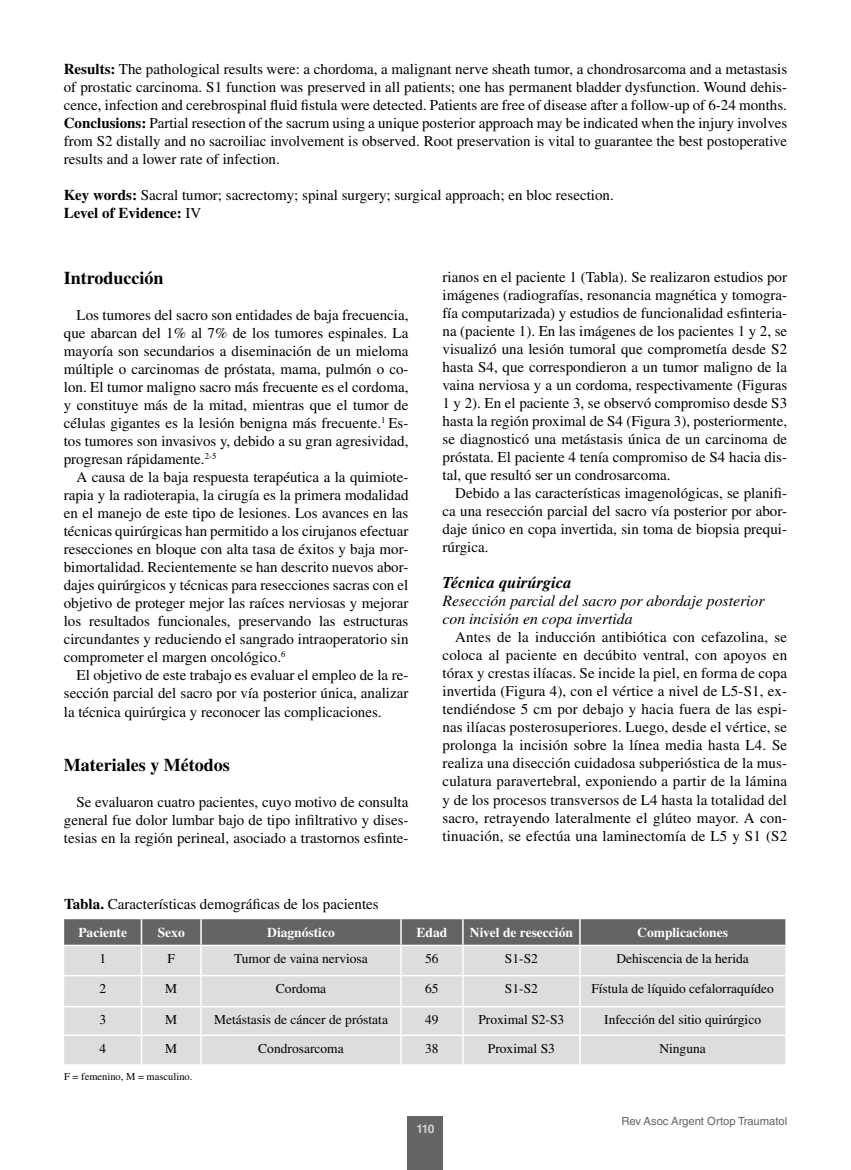
<style>
.page{position:relative;width:851px;height:1170px;background:#fff}
.page>*{position:absolute;margin:0;border:0;box-sizing:border-box;transform-origin:0 0}
.t1{font:700 18px "Times LT Std";color:#000}
.t2{font:italic 700 16.5px "Times LT Std";color:#000}
.t3{font:italic 15.75px/18px "Times LT Std";color:#000}
.t4{font:15px/18px "Times LT Std";color:#000;text-align:justify}
.t5{font:13.5px "Times LT Std";color:#000}
.t6{font:700 13.5px "Times LT Std";color:#fff}
.t7{font:700 12px "Helvetica LT Std";color:#d1d3d4}
.t8{font:11.25px "Helvetica LT Std";color:#636466}
.t9{font:10.5px "Times LT Std";color:#000}
.s1{font-weight:700}
</style>
<div class="page">
<div style="left:407px;top:1116px;width:36px;height:53px;background:#636466"></div>
<svg style="left:64px;top:919px;width:721px;height:145px;background:#c8c9ca"></svg>
<p class="t4" style="left:64px;top:60px;width:724px"><span class="s1">Results:</span> The pathological results were: a chordoma, a malignant nerve sheath tumor, a chondrosarcoma and a metastasis of prostatic carcinoma. S1 function was preserved in all patients; one has permanent bladder dysfunction. Wound dehis&shy;cence, infection and cerebrospinal fluid fistula were detected. Patients are free of disease after a follow-up of 6-24 months.<br><span class="s1">Conclusions:</span> Partial resection of the sacrum using a unique posterior approach may be indicated when the injury involves from S2 distally and no sacroiliac involvement is observed. Root preservation is vital to guarantee the best postoperative results and a lower rate of infection.</p>
<p class="t4" style="left:64px;top:186px;width:551px"><span class="s1">Key words:</span> Sacral tumor; sacrectomy; spinal surgery; surgical approach; en bloc resection.<br><span class="s1">Level of Evidence:</span> IV</p>
<p class="t1" style="left:64px;top:267px;width:101px">Introducción</p>
<p class="t4" style="left:64px;top:306px;width:346px;text-indent:13px">Los tumores del sacro son entidades de baja frecuencia, que abarcan del 1% al 7% de los tumores espinales. La mayoría son secundarios a diseminación de un mieloma múltiple o carcinomas de próstata, mama, pulmón o co&shy;lon. El tumor maligno sacro más frecuente es el cordoma, y constituye más de la mitad, mientras que el tumor de células gigantes es la lesión benigna más frecuente.<sup>1</sup> Es&shy;tos tumores son invasivos y, debido a su gran agresividad, progresan rápidamente.<sup>2-5</sup></p>
<p class="t4" style="left:64px;top:468px;width:346px;text-indent:13px">A causa de la baja respuesta terapéutica a la quimiote&shy;rapia y la radioterapia, la cirugía es la primera modalidad en el manejo de este tipo de lesiones. Los avances en las técnicas quirúrgicas han permitido a los cirujanos efectuar resecciones en bloque con alta tasa de éxitos y baja mor&shy;bimortalidad. Recientemente se han descrito nuevos abor&shy;dajes quirúrgicos y técnicas para resecciones sacras con el objetivo de proteger mejor las raíces nerviosas y mejorar los resultados funcionales, preservando las estructuras circundantes y reduciendo el sangrado intraoperatorio sin comprometer el margen oncológico.<sup>6</sup></p>
<p class="t4" style="left:64px;top:666px;width:346px;text-indent:13px">El objetivo de este trabajo es evaluar el empleo de la re&shy;sección parcial del sacro por vía posterior única, analizar la técnica quirúrgica y reconocer las complicaciones.</p>
<p class="t1" style="left:64px;top:753px;width:167px">Materiales y Métodos</p>
<p class="t4" style="left:64px;top:792px;width:346px;text-indent:13px">Se evaluaron cuatro pacientes, cuyo motivo de consulta general fue dolor lumbar bajo de tipo infiltrativo y dises&shy;tesias en la región perineal, asociado a trastornos esfinte-</p>
<p class="t4" style="left:442px;top:268px;width:346px">rianos en el paciente 1 (Tabla). Se realizaron estudios por imágenes (radiografías, resonancia magnética y tomogra&shy;fía computarizada) y estudios de funcionalidad esfinteria&shy;na (paciente 1). En las imágenes de los pacientes 1 y 2, se visualizó una lesión tumoral que comprometía desde S2 hasta S4, que correspondieron a un tumor maligno de la vaina nerviosa y a un cordoma, respectivamente (Figuras 1 y 2). En el paciente 3, se observó compromiso desde S3 hasta la región proximal de S4 (Figura 3), posteriormente, se diagnosticó una metástasis única de un carcinoma de próstata. El paciente 4 tenía compromiso de S4 hacia dis&shy;tal, que resultó ser un condrosarcoma.</p>
<p class="t4" style="left:442px;top:484px;width:346px;text-indent:13px">Debido a las características imagenológicas, se planifi&shy;ca una resección parcial del sacro vía posterior por abor&shy;daje único en copa invertida, sin toma de biopsia prequi&shy;rúrgica.</p>
<p class="t2" style="left:442px;top:573px;width:131px">Técnica quirúrgica</p>
<p class="t3" style="left:442px;top:592px;width:323px">Resección parcial del sacro por abordaje posterior con incisión en copa invertida</p>
<p class="t4" style="left:442px;top:628px;width:346px;text-indent:13px">Antes de la inducción antibiótica con cefazolina, se coloca al paciente en decúbito ventral, con apoyos en tórax y crestas ilíacas. Se incide la piel, en forma de copa invertida (Figura 4), con el vértice a nivel de L5-S1, ex&shy;tendiéndose 5 cm por debajo y hacia fuera de las espi&shy;nas ilíacas posterosuperiores. Luego, desde el vértice, se prolonga la incisión sobre la línea media hasta L4. Se realiza una disección cuidadosa subperióstica de la mus&shy;culatura paravertebral, exponiendo a partir de la lámina y de los procesos transversos de L4 hasta la totalidad del sacro, retrayendo lateralmente el glúteo mayor. A con&shy;tinuación, se efectúa una laminectomía de L5 y S1 (S2</p>
<p class="t4" style="left:64px;top:894px;width:316px"><span class="s1">Tabla.</span> Características demográficas de los pacientes</p>
<p class="t6" style="left:78px;top:924px;width:50px">Paciente</p>
<p class="t6" style="left:158px;top:924px;width:28px">Sexo</p>
<p class="t6" style="left:267px;top:924px;width:69px">Diagnóstico</p>
<p class="t6" style="left:416px;top:924px;width:32px">Edad</p>
<p class="t6" style="left:470px;top:924px;width:104px">Nivel de resección</p>
<p class="t6" style="left:637px;top:924px;width:92px">Complicaciones</p>
<p class="t5" style="left:99px;top:950px;width:8px">1</p>
<p class="t5" style="left:167px;top:950px;width:9px">F</p>
<p class="t5" style="left:234px;top:950px;width:135px">Tumor de vaina nerviosa</p>
<p class="t5" style="left:425px;top:950px;width:15px">56</p>
<p class="t5" style="left:505px;top:950px;width:35px">S1-S2</p>
<p class="t5" style="left:616px;top:950px;width:134px">Dehiscencia de la herida</p>
<p class="t5" style="left:99px;top:981px;width:8px">2</p>
<p class="t5" style="left:165px;top:981px;width:14px">M</p>
<p class="t5" style="left:276px;top:981px;width:52px">Cordoma</p>
<p class="t5" style="left:425px;top:981px;width:15px">65</p>
<p class="t5" style="left:505px;top:981px;width:35px">S1-S2</p>
<p class="t5" style="left:591px;top:981px;width:184px">Fístula de líquido cefalorraquídeo</p>
<p class="t5" style="left:99px;top:1012px;width:8px">3</p>
<p class="t5" style="left:165px;top:1012px;width:14px">M</p>
<p class="t5" style="left:214px;top:1012px;width:175px">Metástasis de cáncer de próstata</p>
<p class="t5" style="left:425px;top:1012px;width:15px">49</p>
<p class="t5" style="left:478px;top:1012px;width:87px">Proximal S2-S3</p>
<p class="t5" style="left:604px;top:1012px;width:158px">Infección del sitio quirúrgico</p>
<p class="t5" style="left:99px;top:1040px;width:8px">4</p>
<p class="t5" style="left:165px;top:1040px;width:14px">M</p>
<p class="t5" style="left:258px;top:1040px;width:87px">Condrosarcoma</p>
<p class="t5" style="left:425px;top:1040px;width:15px">38</p>
<p class="t5" style="left:487px;top:1040px;width:69px">Proximal S3</p>
<p class="t5" style="left:659px;top:1040px;width:48px">Ninguna</p>
<p class="t9" style="left:64px;top:1070px;width:130px">F = femenino, M = masculino.</p>
<p class="t7" style="left:416px;top:1121px;width:20px">110</p>
<p class="t8" style="left:621px;top:1114px;width:167px">Rev Asoc Argent Ortop Traumatol</p>
</div>
